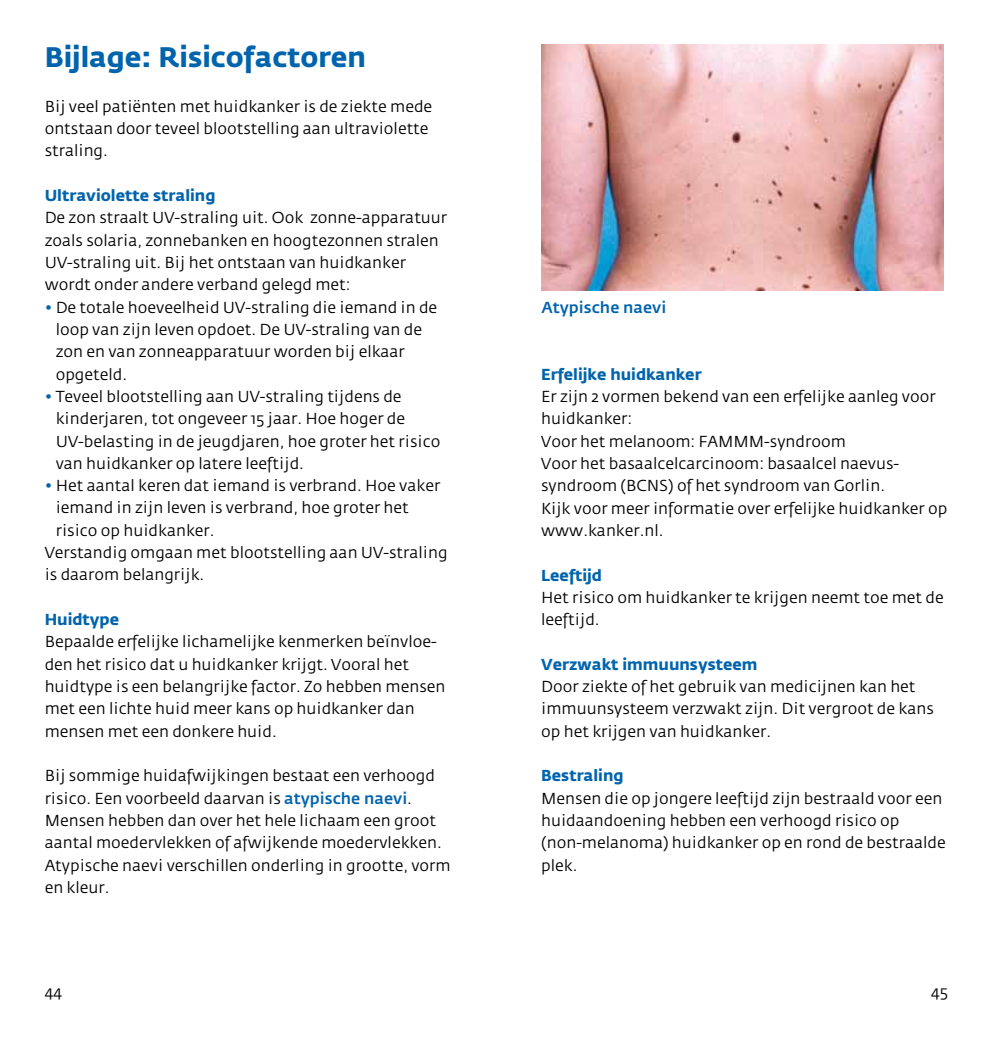
<style>
.page{position:relative;width:993px;height:1042px;background:#fff}
.page>*{position:absolute;margin:0;border:0;box-sizing:border-box;transform-origin:0 0}
.t1{font:700 28px "KWF Fedra Sans";color:#0064ad}
.t2{font:15.75px/22.4px "KWF Fedra Sans";color:#000}
.t3{font:700 15.75px "KWF Fedra Sans";color:#0064ad}
.t4{font:500 15.75px "KWF Fedra Sans";color:#0064ad}
.s1{color:#0064ad}
.s2{font-weight:500;color:#0064ad}
</style>
<div class="page">
<img style="left:541px;top:45px;width:402px;height:245px">
<h1 class="t1" style="left:45px;top:40px;width:323px">Bijlage: Risicofactoren</h1>
<p class="t2" style="left:45px;top:95px;width:389px">Bij veel patiënten met huidkanker is de ziekte mede ontstaan door teveel blootstelling aan ultraviolette straling.</p>
<p class="t3" style="left:45px;top:186px;width:172px">Ultraviolette straling</p>
<p class="t2" style="left:45px;top:207px;width:404px">De zon straalt UV-straling uit. Ook zonne-apparatuur zoals solaria, zonnebanken en hoogtezonnen stralen UV-straling uit. Bij het ontstaan van huidkanker wordt onder andere verband gelegd met:</p>
<p class="t2" style="left:56px;top:296px;width:383px;text-indent:-11px"><span class="s1">•</span> De totale hoeveelheid UV-straling die iemand in de loop van zijn leven opdoet. De UV-straling van de zon en van zonneapparatuur worden bij elkaar opgeteld.</p>
<p class="t2" style="left:56px;top:386px;width:386px;text-indent:-11px"><span class="s1">•</span> Teveel blootstelling aan UV-straling tijdens de kinderjaren, tot ongeveer 15 jaar. Hoe hoger de UV-belasting in de jeugdjaren, hoe groter het risico van huidkanker op latere leeftijd.</p>
<p class="t2" style="left:45px;top:475px;width:397px"><span class="s1">•</span> Het aantal keren dat iemand is verbrand. Hoe vaker</p>
<p class="t2" style="left:56px;top:497px;width:354px">iemand in zijn leven is verbrand, hoe groter het</p>
<p class="t2" style="left:56px;top:519px;width:160px">risico op huidkanker.</p>
<p class="t2" style="left:45px;top:542px;width:404px">Verstandig omgaan met blootstelling aan UV-straling</p>
<p class="t2" style="left:45px;top:564px;width:161px">is daarom belangrijk.</p>
<p class="t3" style="left:45px;top:610px;width:76px">Huidtype</p>
<p class="t2" style="left:45px;top:631px;width:402px">Bepaalde erfelijke lichamelijke kenmerken beïnvloe&shy;den het risico dat u huidkanker krijgt. Vooral het huidtype is een belangrijke factor. Zo hebben mensen met een lichte huid meer kans op huidkanker dan mensen met een donkere huid.</p>
<p class="t2" style="left:45px;top:765px;width:407px">Bij sommige huidafwijkingen bestaat een verhoogd risico. Een voorbeeld daarvan is <span class="s2">atypische naevi</span>.<br>Mensen hebben dan over het hele lichaam een groot aantal moedervlekken of afwijkende moedervlekken.<br>Atypische naevi verschillen onderling in grootte, vorm en kleur.</p>
<p class="t4" style="left:541px;top:298px;width:126px">Atypische naevi</p>
<p class="t3" style="left:541px;top:364px;width:162px">Erfelijke huidkanker</p>
<p class="t2" style="left:541px;top:386px;width:407px">Er zijn 2 vormen bekend van een erfelijke aanleg voor huidkanker:<br>Voor het melanoom: FAMMM-syndroom<br>Voor het basaalcelcarcinoom: basaalcel naevus&shy;syndroom (BCNS) of het syndroom van Gorlin.<br>Kijk voor meer informatie over erfelijke huidkanker op www.kanker.nl.</p>
<p class="t3" style="left:541px;top:565px;width:62px">Leeftijd</p>
<p class="t2" style="left:541px;top:586px;width:404px">Het risico om huidkanker te krijgen neemt toe met de leeftijd.</p>
<p class="t3" style="left:541px;top:655px;width:218px">Verzwakt immuunsysteem</p>
<p class="t2" style="left:541px;top:676px;width:394px">Door ziekte of het gebruik van medicijnen kan het immuunsysteem verzwakt zijn. Dit vergroot de kans op het krijgen van huidkanker.</p>
<p class="t3" style="left:541px;top:766px;width:84px">Bestraling</p>
<p class="t2" style="left:541px;top:787px;width:406px">Mensen die op jongere leeftijd zijn bestraald voor een huidaandoening hebben een verhoogd risico op (non-melanoma) huidkanker op en rond de bestraalde plek.</p>
<p class="t2" style="left:45px;top:981px;width:19px">44</p>
<p class="t2" style="left:930px;top:981px;width:19px">45</p>
</div>
